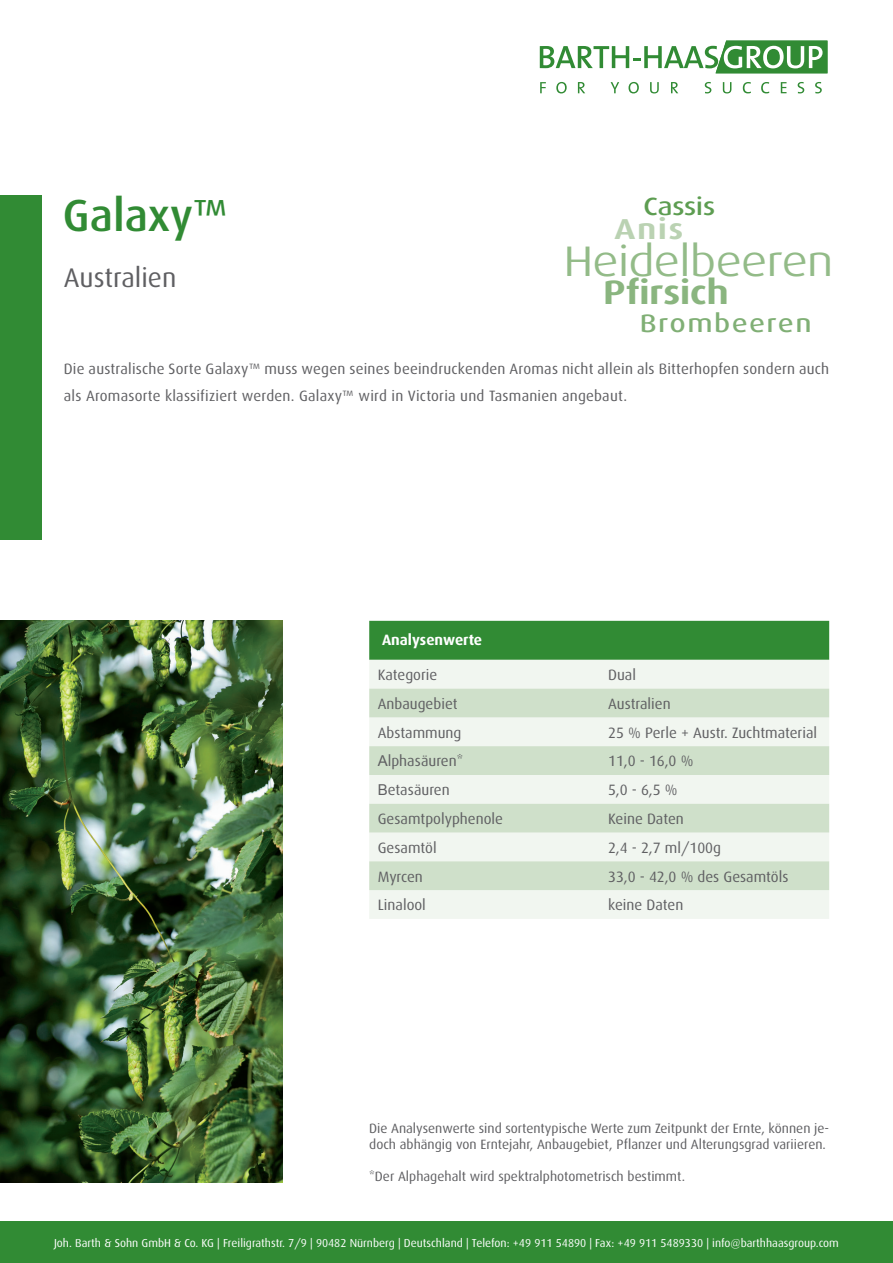
<style>
.page{position:relative;width:893px;height:1263px;background:#fff}
.page>*{position:absolute;margin:0;border:0;box-sizing:border-box;transform-origin:0 0}
.t1{font:500 45px "Dax";color:#318b34}
.t2{font:42.75px "Dax Wide";color:#93bb88}
.t3{font:700 33.75px "Dax Wide";color:#8ab57f}
.t4{font:700 28.8px "Dax Wide";color:#bad2b2}
.t5{font:27px "Dax";color:#5f5f62}
.t6{font:500 25.2px "Dax Wide";letter-spacing:.08em;color:#80af75}
.t7{font:500 24.9px "Dax Wide";color:#5d9d51}
.t8{font:15px/27px "Dax";color:#5f5f62}
.t9{font:700 15px "Dax";color:#fff}
.t10{font:13.5px/16.2px "Dax";color:#5f5f62}
.t11{font:11.55px "Dax";color:#fff}
.s1{font-family:"Arial"}
</style>
<div class="page">
<div style="left:369px;top:621px;width:460px;height:39px;background:#318b34"></div>
<div style="left:369px;top:660px;width:460px;height:259px;background:#f1f6f0"></div>
<svg style="left:369px;top:689px;width:460px;height:201px;fill:#cfe0ca"></svg>
<img style="left:0;top:621px;width:283px;height:561px">
<div style="left:0;top:195px;width:41px;height:344px;background:#318b34"></div>
<div style="left:0;top:1221px;width:893px;height:42px;background:#318b34"></div>
<svg style="left:540px;top:82px;width:6px;height:11px"></svg>
<svg style="left:556px;top:82px;width:11px;height:11px"></svg>
<svg style="left:578px;top:82px;width:7px;height:11px"></svg>
<svg style="left:611px;top:82px;width:8px;height:11px"></svg>
<svg style="left:628px;top:82px;width:11px;height:11px"></svg>
<svg style="left:650px;top:82px;width:9px;height:11px"></svg>
<svg style="left:671px;top:82px;width:7px;height:11px"></svg>
<svg style="left:705px;top:82px;width:6px;height:11px"></svg>
<svg style="left:723px;top:82px;width:8px;height:11px"></svg>
<svg style="left:743px;top:82px;width:8px;height:11px"></svg>
<svg style="left:761px;top:82px;width:8px;height:11px"></svg>
<svg style="left:781px;top:82px;width:5px;height:11px"></svg>
<svg style="left:798px;top:82px;width:6px;height:11px"></svg>
<svg style="left:815px;top:82px;width:7px;height:11px"></svg>
<svg style="left:540px;top:40px;width:287px;height:33px"></svg>
<h1 class="t1" style="left:63px;top:190px;width:167px">Galaxy™</h1>
<h3 class="t5" style="left:64px;top:263px;width:114px">Australien</h3>
<h3 class="t7" style="left:643px;top:192px;width:73px">Cassis</h3>
<h3 class="t4" style="left:614px;top:213px;width:70px">Anis</h3>
<h2 class="t2" style="left:564px;top:237px;width:270px">Heidelbeeren</h2>
<h3 class="t3" style="left:603px;top:273px;width:127px">Pfirsich</h3>
<h3 class="t6" style="left:640px;top:309px;width:173px">Brombeeren</h3>
<p class="t8" style="left:64px;top:356px;width:767px">Die australische Sorte Galaxy™ muss wegen seines beeindruckenden Aromas nicht allein als Bitterhopfen sondern auch als Aromasorte klassifiziert werden. Galaxy™ wird in Victoria und Tasmanien angebaut.</p>
<p class="t9" style="left:382px;top:632px;width:102px">Analysenwerte</p>
<p class="t8" style="left:378px;top:661px;width:61px">Kategorie</p>
<p class="t8" style="left:608px;top:661px;width:29px">Dual</p>
<p class="t8" style="left:378px;top:690px;width:81px">Anbaugebiet</p>
<p class="t8" style="left:608px;top:690px;width:64px">Australien</p>
<p class="t8" style="left:378px;top:719px;width:85px">Abstammung</p>
<p class="t8" style="left:608px;top:719px;width:211px">25 % Perle + Austr. Zuchtmaterial</p>
<p class="t8" style="left:378px;top:748px;width:87px"><span class="s1">A</span>lphasäuren*</p>
<p class="t8" style="left:608px;top:748px;width:87px">11,0 - 16,0 %</p>
<p class="t8" style="left:378px;top:777px;width:74px"><span class="s1">B</span>etasäuren</p>
<p class="t8" style="left:608px;top:777px;width:71px">5,0 - 6,5 %</p>
<p class="t8" style="left:378px;top:805px;width:127px">Gesamtpolyphenole</p>
<p class="t8" style="left:608px;top:805px;width:77px">Keine Daten</p>
<p class="t8" style="left:378px;top:834px;width:60px">Gesamtöl</p>
<p class="t8" style="left:608px;top:834px;width:115px">2,4 - 2,7 ml/100g</p>
<p class="t8" style="left:378px;top:863px;width:47px">Myrcen</p>
<p class="t8" style="left:608px;top:863px;width:182px">33,0 - 42,0 % des Gesamtöls</p>
<p class="t8" style="left:378px;top:892px;width:50px">Linalool</p>
<p class="t8" style="left:608px;top:892px;width:77px">keine Daten</p>
<p class="t10" style="left:369px;top:1120px;width:461px">Die Analysenwerte sind sortentypische Werte zum Zeitpunkt der Ernte, können je&shy;doch abhängig von Erntejahr, Anbaugebiet, Pflanzer und Alterungsgrad variieren.</p>
<p class="t10" style="left:369px;top:1169px;width:317px">*Der Alphagehalt wird spektralphotometrisch bestimmt.</p>
<p class="t11" style="left:54px;top:1237px;width:786px">Joh. Barth &amp; Sohn GmbH &amp; Co. KG | Freiligrathstr. 7/9 | 90482 Nürnberg | Deutschland | Telefon: +49 911 54890 | Fax: +49 911 5489330 | info@barthhaasgroup.com</p>
</div>
